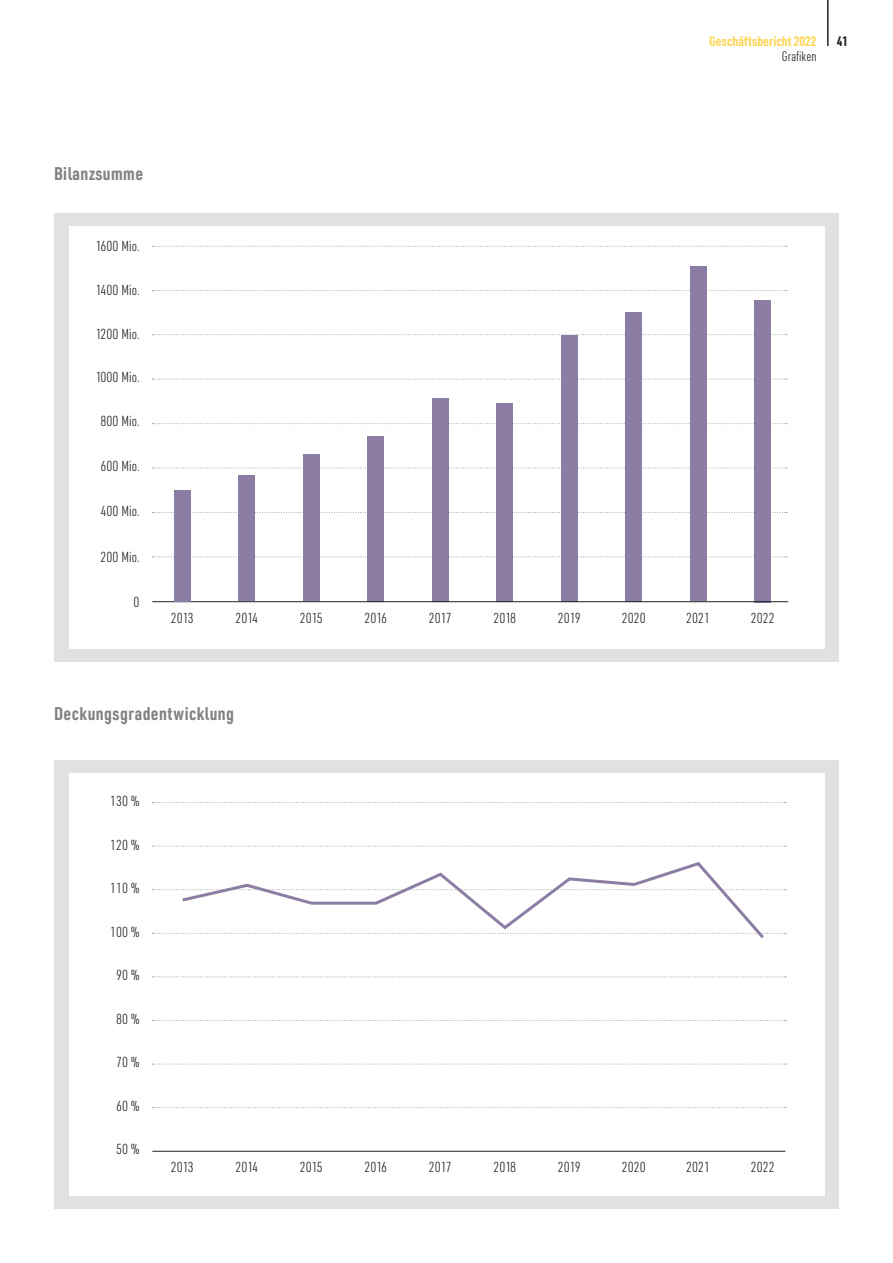
<style>
.page{position:relative;width:893px;height:1263px;background:#fff}
.page>*{position:absolute;margin:0;border:0;box-sizing:border-box;transform-origin:0 0}
.t1{font:700 18px "URWDIN Cond";letter-spacing:.025em;color:#808285}
.t2{font:300 14.25px "URWDIN Cond";color:#231f20}
.t3{font:700 13.5px "URWDIN Cond";color:#fdd653}
.t4{font:300 13.5px "URWDIN Cond";color:#231f20}
.t5{font:700 13.5px "URWDIN Cond";color:#231f20}
</style>
<div class="page">
<hr style="left:827px;top:0;width:2px;height:46px;background:#231f20">
<div style="left:54px;top:760px;width:785px;height:449px;background:#e0e2e2"></div>
<div style="left:69px;top:773px;width:755px;height:423px;background:#fff"></div>
<svg style="left:182px;top:862px;width:582px;height:76px"></svg>
<svg style="left:152px;top:846px;width:634px;height:1px"></svg>
<svg style="left:152px;top:933px;width:634px;height:1px"></svg>
<svg style="left:152px;top:889px;width:634px;height:1px"></svg>
<svg style="left:152px;top:802px;width:634px;height:1px"></svg>
<svg style="left:152px;top:976px;width:634px;height:1px"></svg>
<svg style="left:152px;top:1020px;width:634px;height:1px"></svg>
<svg style="left:152px;top:1064px;width:634px;height:1px"></svg>
<svg style="left:152px;top:1107px;width:634px;height:1px"></svg>
<hr style="left:152px;top:1151px;width:633px;height:1px;background:#231f20">
<div style="left:54px;top:213px;width:785px;height:449px;background:#e0e2e2"></div>
<div style="left:69px;top:226px;width:755px;height:423px;background:#fff"></div>
<svg style="left:152px;top:423px;width:635px;height:1px"></svg>
<svg style="left:152px;top:379px;width:635px;height:1px"></svg>
<svg style="left:152px;top:334px;width:635px;height:1px"></svg>
<svg style="left:152px;top:290px;width:635px;height:1px"></svg>
<svg style="left:152px;top:246px;width:635px;height:1px"></svg>
<svg style="left:152px;top:468px;width:635px;height:1px"></svg>
<svg style="left:152px;top:512px;width:635px;height:1px"></svg>
<svg style="left:152px;top:556px;width:635px;height:1px"></svg>
<div style="left:368px;top:437px;width:16px;height:165px;background:#8b7da3"></div>
<div style="left:432px;top:398px;width:16px;height:204px;background:#8b7da3"></div>
<div style="left:497px;top:403px;width:16px;height:198px;background:#8b7da3"></div>
<div style="left:561px;top:335px;width:16px;height:266px;background:#8b7da3"></div>
<div style="left:626px;top:312px;width:16px;height:289px;background:#8b7da3"></div>
<div style="left:690px;top:267px;width:16px;height:334px;background:#8b7da3"></div>
<div style="left:755px;top:300px;width:16px;height:302px;background:#8b7da3"></div>
<div style="left:303px;top:454px;width:16px;height:147px;background:#8b7da3"></div>
<div style="left:239px;top:475px;width:16px;height:126px;background:#8b7da3"></div>
<hr style="left:152px;top:601px;width:636px;height:1px;background:#231f20">
<div style="left:174px;top:490px;width:16px;height:112px;background:#8b7da3"></div>
<p class="t1" style="left:54px;top:166px;width:91px">Bilanzsumme</p>
<p class="t2" style="left:96px;top:238px;width:45px">1600 Mio.</p>
<p class="t2" style="left:96px;top:282px;width:45px">1400 Mio.</p>
<p class="t2" style="left:96px;top:325px;width:45px">1200 Mio.</p>
<p class="t2" style="left:96px;top:369px;width:45px">1000 Mio.</p>
<p class="t2" style="left:101px;top:413px;width:41px">800 Mio.</p>
<p class="t2" style="left:101px;top:458px;width:41px">600 Mio.</p>
<p class="t2" style="left:101px;top:503px;width:41px">400 Mio.</p>
<p class="t2" style="left:101px;top:548px;width:41px">200 Mio.</p>
<p class="t2" style="left:134px;top:593px;width:7px">0</p>
<p class="t2" style="left:171px;top:610px;width:24px">2013</p>
<p class="t2" style="left:235px;top:610px;width:24px">2014</p>
<p class="t1" style="left:54px;top:706px;width:182px">Deckungsgradentwicklung</p>
<p class="t2" style="left:110px;top:793px;width:30px">130 %</p>
<p class="t2" style="left:110px;top:836px;width:30px">120 %</p>
<p class="t2" style="left:110px;top:880px;width:30px">110 %</p>
<p class="t2" style="left:110px;top:923px;width:30px">100 %</p>
<p class="t2" style="left:116px;top:967px;width:24px">90 %</p>
<p class="t2" style="left:116px;top:1010px;width:24px">80 %</p>
<p class="t2" style="left:116px;top:1054px;width:24px">70 %</p>
<p class="t2" style="left:116px;top:1097px;width:24px">60 %</p>
<p class="t2" style="left:116px;top:1141px;width:24px">50 %</p>
<p class="t2" style="left:171px;top:1158px;width:24px">2013</p>
<p class="t2" style="left:235px;top:1158px;width:24px">2014</p>
<p class="t2" style="left:300px;top:610px;width:24px">2015</p>
<p class="t2" style="left:300px;top:1158px;width:24px">2015</p>
<p class="t2" style="left:364px;top:610px;width:24px">2016</p>
<p class="t2" style="left:429px;top:610px;width:24px">2017</p>
<p class="t2" style="left:364px;top:1158px;width:24px">2016</p>
<p class="t2" style="left:429px;top:1158px;width:24px">2017</p>
<p class="t3" style="left:709px;top:36px;width:109px">Geschäftsbericht 2022</p>
<p class="t5" style="left:837px;top:36px;width:13px">41</p>
<p class="t4" style="left:782px;top:48px;width:36px">Grafiken</p>
<p class="t2" style="left:493px;top:610px;width:24px">2018</p>
<p class="t2" style="left:558px;top:610px;width:24px">2019</p>
<p class="t2" style="left:622px;top:610px;width:25px">2020</p>
<p class="t2" style="left:686px;top:610px;width:25px">2021</p>
<p class="t2" style="left:751px;top:610px;width:25px">2022</p>
<p class="t2" style="left:493px;top:1158px;width:24px">2018</p>
<p class="t2" style="left:558px;top:1158px;width:24px">2019</p>
<p class="t2" style="left:622px;top:1158px;width:25px">2020</p>
<p class="t2" style="left:686px;top:1158px;width:25px">2021</p>
<p class="t2" style="left:751px;top:1158px;width:25px">2022</p>
</div>
